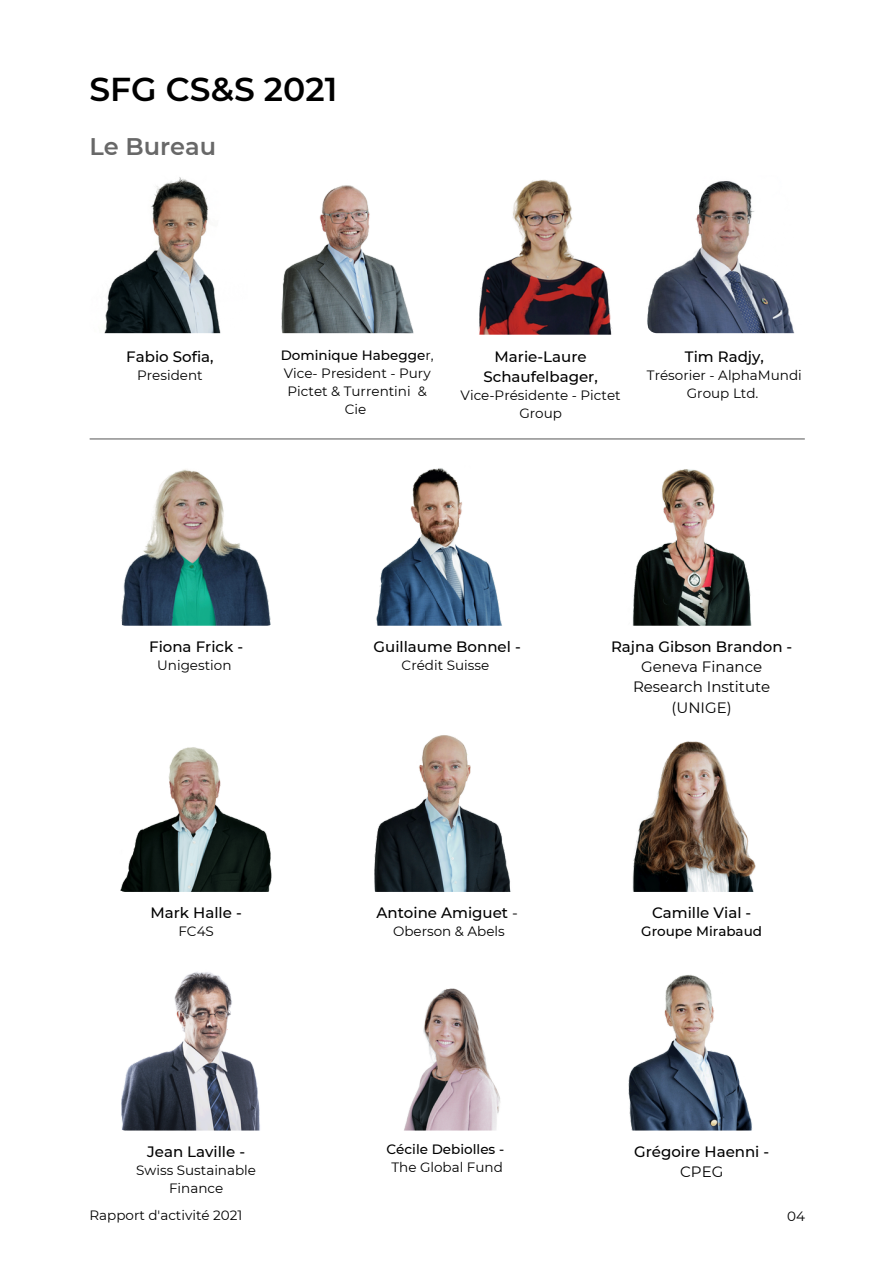
<style>
.page{position:relative;width:894px;height:1264px;background:#fff}
.page>*{position:absolute;margin:0;border:0;box-sizing:border-box;transform-origin:0 0}
.t1{font:600 33px "Montserrat";color:#000}
.t2{font:600 24px "Montserrat";color:#686868}
.t3{font:500 15px/20.2px "Montserrat";color:#000;text-align:center}
.t4{font:15px/20.2px "Montserrat";color:#000;text-align:center}
.t5{font:13.5px/18px "Montserrat";color:#000;text-align:center}
.t6{font:500 13.5px "Montserrat";color:#000}
.s1{font-weight:500}
.s2{font-weight:400}
</style>
<div class="page">
<hr style="left:90px;top:438px;width:714px;height:1px;background:#686868">
<img style="left:89px;top:175px;width:158px;height:158px;border-radius:10px">
<img style="left:272px;top:178px;width:155px;height:155px;border-radius:10px">
<img style="left:460px;top:174px;width:161px;height:160px;border-radius:10px">
<img style="left:646px;top:175px;width:158px;height:158px;border-radius:10px">
<img style="left:116px;top:464px;width:160px;height:161px;border-radius:10px">
<img style="left:366px;top:464px;width:161px;height:161px;border-radius:10px">
<img style="left:618px;top:464px;width:161px;height:161px;border-radius:10px">
<img style="left:618px;top:731px;width:161px;height:160px;border-radius:10px">
<img style="left:366px;top:731px;width:161px;height:160px;border-radius:10px">
<img style="left:116px;top:731px;width:160px;height:160px;border-radius:10px">
<img style="left:116px;top:969px;width:160px;height:161px;border-radius:10px">
<img style="left:366px;top:969px;width:161px;height:161px;border-radius:10px">
<img style="left:618px;top:969px;width:161px;height:161px;border-radius:10px">
<p class="t1" style="left:89px;top:69px;width:249px">SFG CS&amp;S 2021</p>
<p class="t2" style="left:89px;top:131px;width:128px">Le Bureau</p>
<p class="t3" style="left:126px;top:346px;width:89px">Fabio Sofia,</p>
<p class="t5" style="left:137px;top:366px;width:67px">President</p>
<p class="t5" style="left:281px;top:346px;width:154px"><span class="s1">Dominique Habegge</span>r,<br>Vice- President - Pury<br>Pictet &amp; Turrentini &amp;<br>Cie</p>
<p class="t3" style="left:483px;top:346px;width:116px">Marie-Laure<br>Schaufelbager,</p>
<p class="t5" style="left:460px;top:386px;width:161px">Vice-Présidente - Pictet<br>Group</p>
<p class="t3" style="left:684px;top:346px;width:81px">Tim Radjy,</p>
<p class="t5" style="left:646px;top:366px;width:156px">Trésorier - AlphaMundi<br>Group Ltd.</p>
<p class="t3" style="left:149px;top:636px;width:95px">Fiona Frick -</p>
<p class="t5" style="left:157px;top:656px;width:76px">Unigestion</p>
<p class="t3" style="left:373px;top:636px;width:149px">Guillaume Bonnel -</p>
<p class="t5" style="left:401px;top:656px;width:89px">Crédit Suisse</p>
<p class="t4" style="left:611px;top:636px;width:183px"><span class="s1">Rajna Gibson Brandon -<br></span>Geneva Finance<br>Research Institute (UNIGE)</p>
<p class="t3" style="left:150px;top:902px;width:93px">Mark Halle -</p>
<p class="t5" style="left:178px;top:922px;width:37px">FC4S</p>
<p class="t3" style="left:376px;top:902px;width:143px">Antoine Amiguet <span class="s2">-</span></p>
<p class="t5" style="left:393px;top:922px;width:113px">Oberson &amp; Abels</p>
<p class="t3" style="left:651px;top:902px;width:101px">Camille Vial -</p>
<p class="t6" style="left:641px;top:922px;width:122px">Groupe Mirabaud</p>
<p class="t3" style="left:147px;top:1140px;width:99px">Jean Laville -</p>
<p class="t5" style="left:136px;top:1160px;width:121px">Swiss Sustainable<br>Finance</p>
<p class="t6" style="left:386px;top:1141px;width:119px">Cécile Debiolles -</p>
<p class="t5" style="left:391px;top:1158px;width:113px">The Global Fund</p>
<p class="t3" style="left:634px;top:1140px;width:137px">Grégoire Haenni -</p>
<p class="t4" style="left:680px;top:1161px;width:45px">CPEG</p>
<p class="t5" style="left:89px;top:1205px;width:154px">Rapport d'activité 2021</p>
<p class="t5" style="left:786px;top:1206px;width:19px">04</p>
</div>
